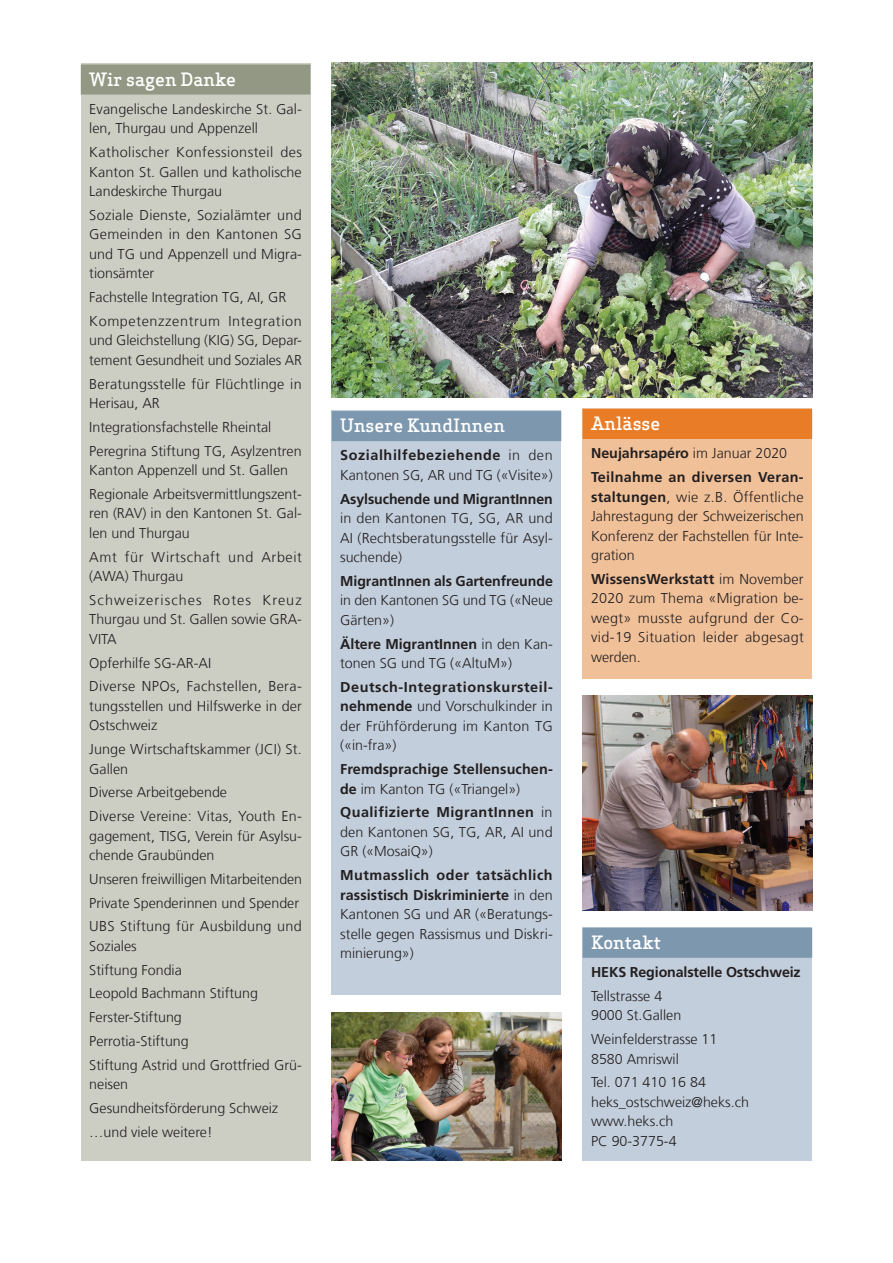
<style>
.page{position:relative;width:893px;height:1263px;background:#fff}
.page>*{position:absolute;margin:0;border:0;box-sizing:border-box;transform-origin:0 0}
.t1{font:500 18px "Apex Serif";color:#fff}
.t2{font:300 14.25px/19.5px "Frutiger LT Com";color:#231f20}
.t3{font:700 14.25px/19.5px "Frutiger LT Com";letter-spacing:-.005em;color:#231f20}
.t4{font:300 14.25px/23.7px "Frutiger LT Com";letter-spacing:.045em;color:#231f20}
.t5{font:700 14.25px/23.7px "Frutiger LT Com";letter-spacing:.02em;color:#231f20}
.t6{font:300 14.25px/23.7px "Frutiger LT Com";letter-spacing:.025em;color:#231f20}
.t7{font:300 14.25px/19.5px "Frutiger LT Com";letter-spacing:.02em;color:#231f20}
.t8{font:300 14.25px/19.5px "Frutiger LT Com";letter-spacing:.04em;color:#231f20}
.s1{font-weight:700}
.s2{font-weight:300}
</style>
<div class="page">
<div style="left:332px;top:410px;width:229px;height:585px;background:#c2cedb"></div>
<div style="left:332px;top:411px;width:229px;height:30px;background:#7d98ae"></div>
<div style="left:583px;top:927px;width:229px;height:234px;background:#c2cedb"></div>
<div style="left:583px;top:928px;width:229px;height:30px;background:#7d98ae"></div>
<div style="left:583px;top:408px;width:229px;height:271px;background:#f0c098"></div>
<div style="left:583px;top:409px;width:229px;height:30px;background:#e97c26"></div>
<img style="left:332px;top:62px;width:480px;height:335px">
<img style="left:583px;top:695px;width:229px;height:215px">
<img style="left:332px;top:1012px;width:229px;height:149px">
<div style="left:81px;top:64px;width:229px;height:1097px;background:#cccec4"></div>
<div style="left:81px;top:65px;width:229px;height:30px;background:#929883"></div>
<p class="t1" style="left:89px;top:68px;width:149px">Wir sagen Danke</p>
<p class="t2" style="left:89px;top:99px;width:214px">Evangelische Landeskirche St. Gal&shy;len, Thurgau und Appenzell</p>
<p class="t2" style="left:89px;top:142px;width:214px;text-align:justify">Katholischer Konfessionsteil des Kanton St. Gallen und katholische Landeskirche Thurgau</p>
<p class="t2" style="left:89px;top:205px;width:214px;text-align:justify">Soziale Dienste, Sozialämter und Gemeinden in den Kantonen SG und TG und Appenzell und Migra&shy;tionsämter</p>
<p class="t4" style="left:89px;top:285px;width:214px">Fachstelle Integration TG, AI, GR<br>Kompetenzzentrum Integration</p>
<p class="t2" style="left:89px;top:331px;width:214px">und Gleichstellung (KIG) SG, Depar&shy;tement Gesundheit und Soziales AR</p>
<p class="t7" style="left:89px;top:374px;width:214px">Beratungsstelle für Flüchtlinge in<br>Herisau, AR</p>
<p class="t2" style="left:89px;top:415px;width:214px;line-height:23.7px">Integrationsfachstelle Rheintal<br>Peregrina Stiftung TG, Asylzentren</p>
<p class="t2" style="left:89px;top:458px;width:214px;line-height:23.7px">Kanton Appenzell und St. Gallen<br>Regionale Arbeitsvermittlungszent-</p>
<p class="t2" style="left:89px;top:504px;width:214px">ren (RAV) in den Kantonen St. Gal&shy;len und Thurgau</p>
<p class="t8" style="left:89px;top:547px;width:214px">Amt für Wirtschaft und Arbeit (AWA) Thurgau</p>
<p class="t2" style="left:89px;top:590px;width:214px;text-align:justify">Schweizerisches Rotes Kreuz Thurgau und St. Gallen sowie GRA-VITA</p>
<p class="t6" style="left:89px;top:651px;width:214px">Opferhilfe SG-AR-AI<br>Diverse NPOs, Fachstellen, Bera-</p>
<p class="t2" style="left:89px;top:696px;width:214px">tungsstellen und Hilfswerke in der<br>Ostschweiz</p>
<p class="t2" style="left:89px;top:739px;width:214px">Junge Wirtschaftskammer (JCI) St.<br>Gallen</p>
<p class="t2" style="left:89px;top:781px;width:214px;line-height:23.7px">Diverse Arbeitgebende<br>Diverse Vereine: Vitas, Youth En-</p>
<p class="t2" style="left:89px;top:826px;width:214px">gagement, TISG, Verein für Asylsu&shy;chende Graubünden</p>
<p class="t2" style="left:89px;top:867px;width:214px;line-height:23.7px">Unseren freiwilligen Mitarbeitenden<br>Private Spenderinnen und Spender<br>UBS Stiftung für Ausbildung und</p>
<p class="t2" style="left:89px;top:934px;width:214px;line-height:23.7px">Soziales<br>Stiftung Fondia<br>Leopold Bachmann Stiftung<br>Ferster-Stiftung<br>Perrotia-Stiftung<br>Stiftung Astrid und Grottfried Grü-</p>
<p class="t2" style="left:89px;top:1072px;width:190px;line-height:23.7px">neisen<br>Gesundheitsförderung Schweiz …und viele weitere!</p>
<p class="t1" style="left:340px;top:414px;width:166px">Unsere KundInnen</p>
<p class="t2" style="left:340px;top:446px;width:214px"><span class="s1">Sozialhilfebeziehende</span> in den<br>Kantonen SG, AR und TG («Visite»)</p>
<p class="t3" style="left:340px;top:489px;width:214px">Asylsuchende und MigrantInnen</p>
<p class="t2" style="left:340px;top:509px;width:214px;text-align:justify">in den Kantonen TG, SG, AR und AI (Rechtsberatungsstelle für Asyl&shy;suchende)</p>
<p class="t3" style="left:340px;top:571px;width:214px">MigrantInnen als Gartenfreunde</p>
<p class="t2" style="left:340px;top:591px;width:214px">in den Kantonen SG und TG («Neue<br>Gärten»)</p>
<p class="t2" style="left:340px;top:634px;width:214px"><span class="s1">Ältere MigrantInnen</span> in den Kan&shy;tonen SG und TG («AltuM»)</p>
<p class="t2" style="left:340px;top:677px;width:214px;text-align:justify"><span class="s1">Deutsch-Integrationskursteil&shy;nehmende</span> und Vorschulkinder in der Frühförderung im Kanton TG («in-fra»)</p>
<p class="t3" style="left:340px;top:759px;width:214px">Fremdsprachige Stellensuchen&shy;de <span class="s2">im Kanton TG («Triangel»)</span></p>
<p class="t2" style="left:340px;top:803px;width:214px;text-align:justify"><span class="s1">Qualifizierte MigrantInnen</span> in den Kantonen SG, TG, AR, AI und GR («MosaiQ»)</p>
<p class="t2" style="left:340px;top:866px;width:214px;text-align:justify"><span class="s1">Mutmasslich oder tatsächlich rassistisch Diskriminierte</span> in den Kantonen SG und AR («Beratungs&shy;stelle gegen Rassismus und Diskri&shy;minierung»)</p>
<p class="t1" style="left:591px;top:412px;width:71px">Anlässe</p>
<p class="t5" style="left:591px;top:441px;width:214px">Neujahrsapéro <span class="s2">im Januar 2020<br></span>Teilnahme an diversen Veran-</p>
<p class="t2" style="left:591px;top:487px;width:214px;text-align:justify"><span class="s1">staltungen</span>, wie z.B. Öffentliche Jahrestagung der Schweizerischen Konferenz der Fachstellen für Inte&shy;gration</p>
<p class="t2" style="left:591px;top:569px;width:214px;text-align:justify"><span class="s1">WissensWerkstatt</span> im November 2020 zum Thema «Migration be&shy;wegt» musste aufgrund der Co&shy;vid-19 Situation leider abgesagt werden.</p>
<p class="t1" style="left:591px;top:931px;width:72px">Kontakt</p>
<p class="t3" style="left:591px;top:962px;width:211px">HEKS Regionalstelle Ostschweiz</p>
<p class="t2" style="left:591px;top:986px;width:92px">Tellstrasse 4<br>9000 St.Gallen</p>
<p class="t2" style="left:591px;top:1029px;width:128px">Weinfelderstrasse 11<br>8580 Amriswil</p>
<p class="t2" style="left:591px;top:1073px;width:159px">Tel. 071 410 16 84 heks_ostschweiz@heks.ch www.heks.ch<br>PC 90-3775-4</p>
</div>
